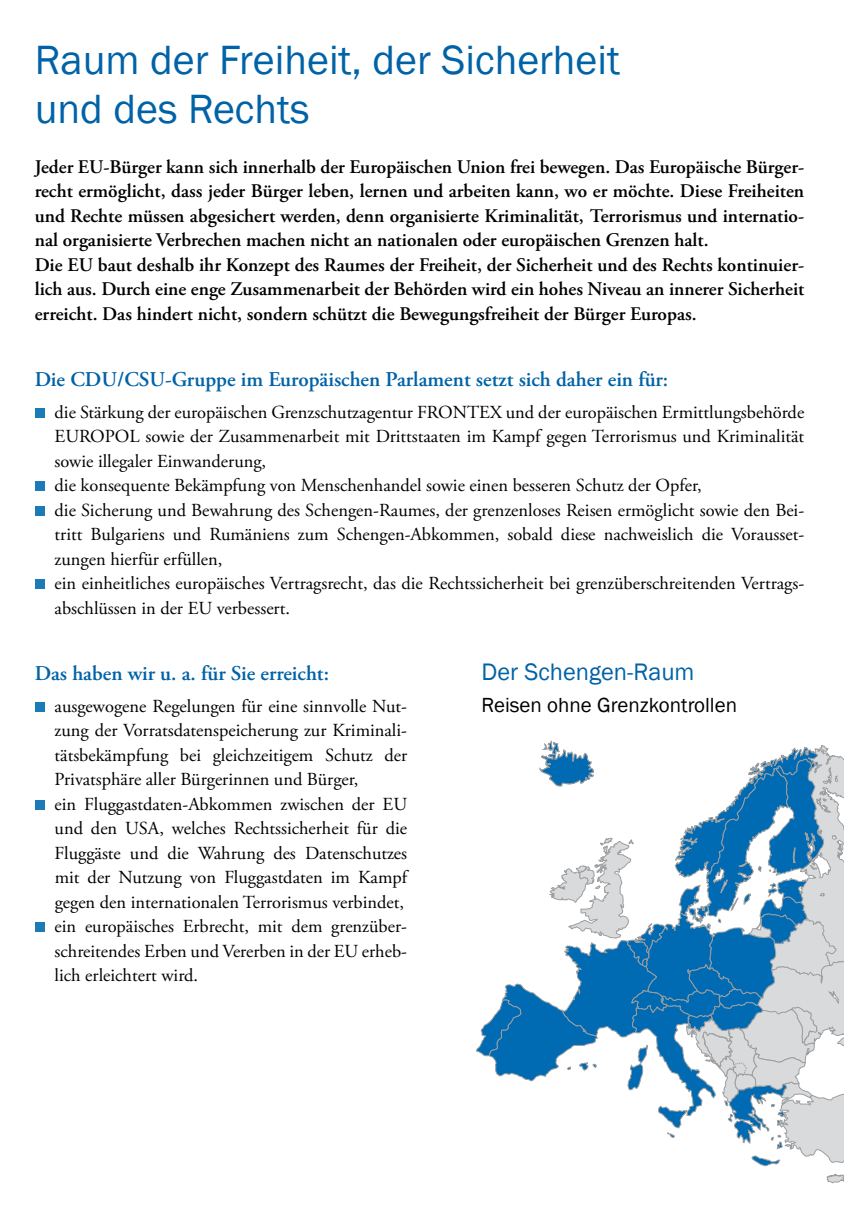
<style>
.page{position:relative;width:844px;height:1216px;background:#fff}
.page>*{position:absolute;margin:0;border:0;box-sizing:border-box;transform-origin:0 0}
.t1{font:42px/49px "Franklin Gothic";color:#0062a7}
.t2{font:24.5px "Franklin Gothic";color:#0062a7}
.t3{font:600 21px "Adobe Garamond Pro";color:#0062a7}
.t4{font:21px "Franklin Gothic";color:#000}
.t5{font:600 19.25px/24.5px "Adobe Garamond Pro";color:#000}
.t6{font:18.38px/24.5px "Adobe Garamond Pro";color:#000}
</style>
<div class="page">
<div style="left:35px;top:407px;width:10px;height:10px;background:#1c7bb6"></div>
<div style="left:35px;top:481px;width:10px;height:10px;background:#1c7bb6"></div>
<div style="left:35px;top:505px;width:10px;height:10px;background:#1c7bb6"></div>
<div style="left:35px;top:579px;width:10px;height:10px;background:#1c7bb6"></div>
<div style="left:35px;top:701px;width:10px;height:10px;background:#1c7bb6"></div>
<div style="left:35px;top:799px;width:10px;height:10px;background:#1c7bb6"></div>
<div style="left:35px;top:922px;width:10px;height:10px;background:#1c7bb6"></div>
<svg style="left:476px;top:740px;width:367px;height:443px"></svg>
<h1 class="t1" style="left:35px;top:37px;width:586px">Raum der Freiheit, der Sicherheit und des Rechts</h1>
<p class="t5" style="left:35px;top:154px;width:770px">Jeder EU-Bürger kann sich innerhalb der Europäischen Union frei bewegen. Das Europäische Bürger&shy;recht ermöglicht, dass jeder Bürger leben, lernen und arbeiten kann, wo er möchte. Diese Freiheiten und Rechte müssen abgesichert werden, denn organisierte Kriminalität, Terrorismus und internatio&shy;nal organisierte Verbrechen machen nicht an nationalen oder europäischen Grenzen halt.<br>Die EU baut deshalb ihr Konzept des Raumes der Freiheit, der Sicherheit und des Rechts kontinuier&shy;lich aus. Durch eine enge Zusammenarbeit der Behörden wird ein hohes Niveau an innerer Sicherheit erreicht. Das hindert nicht, sondern schützt die Bewegungsfreiheit der Bürger Europas.</p>
<p class="t3" style="left:35px;top:367px;width:635px">Die CDU/CSU-Gruppe im Europäischen Parlament setzt sich daher ein für:</p>
<p class="t6" style="left:55px;top:400px;width:751px">die Stärkung der europäischen Grenzschutzagentur FRONTEX und der europäischen Ermittlungsbehörde EUROPOL sowie der Zusammenarbeit mit Drittstaaten im Kampf gegen Terrorismus und Kriminalität sowie illegaler Einwanderung,<br>die konsequente Bekämpfung von Menschenhandel sowie einen besseren Schutz der Opfer,<br>die Sicherung und Bewahrung des Schengen-Raumes, der grenzenloses Reisen ermöglicht sowie den Bei&shy;tritt Bulgariens und Rumäniens zum Schengen-Abkommen, sobald diese nachweislich die Vorausset&shy;zungen hierfür erfüllen,<br>ein einheitliches europäisches Vertragsrecht, das die Rechtssicherheit bei grenzüberschreitenden Vertrags&shy;abschlüssen in der EU verbessert.</p>
<p class="t3" style="left:35px;top:661px;width:296px">Das haben wir u. a. für Sie erreicht:</p>
<h2 class="t2" style="left:481px;top:657px;width:214px">Der Schengen-Raum</h2>
<p class="t4" style="left:481px;top:691px;width:257px">Reisen ohne Grenzkontrollen</p>
<p class="t6" style="left:55px;top:694px;width:354px">ausgewogene Regelungen für eine sinnvolle Nut&shy;zung der Vorratsdatenspeicherung zur Kriminali&shy;tätsbekämpfung bei gleichzeitigem Schutz der Privatsphäre aller Bürgerinnen und Bürger,<br>ein Fluggastdaten-Abkommen zwischen der EU und den USA, welches Rechtssicherheit für die Fluggäste und die Wahrung des Datenschutzes mit der Nutzung von Fluggastdaten im Kampf gegen den internationalen Terrorismus verbindet, ein europäisches Erbrecht, mit dem grenzüber&shy;schreitendes Erben und Vererben in der EU erheb&shy;lich erleichtert wird.</p>
</div>
